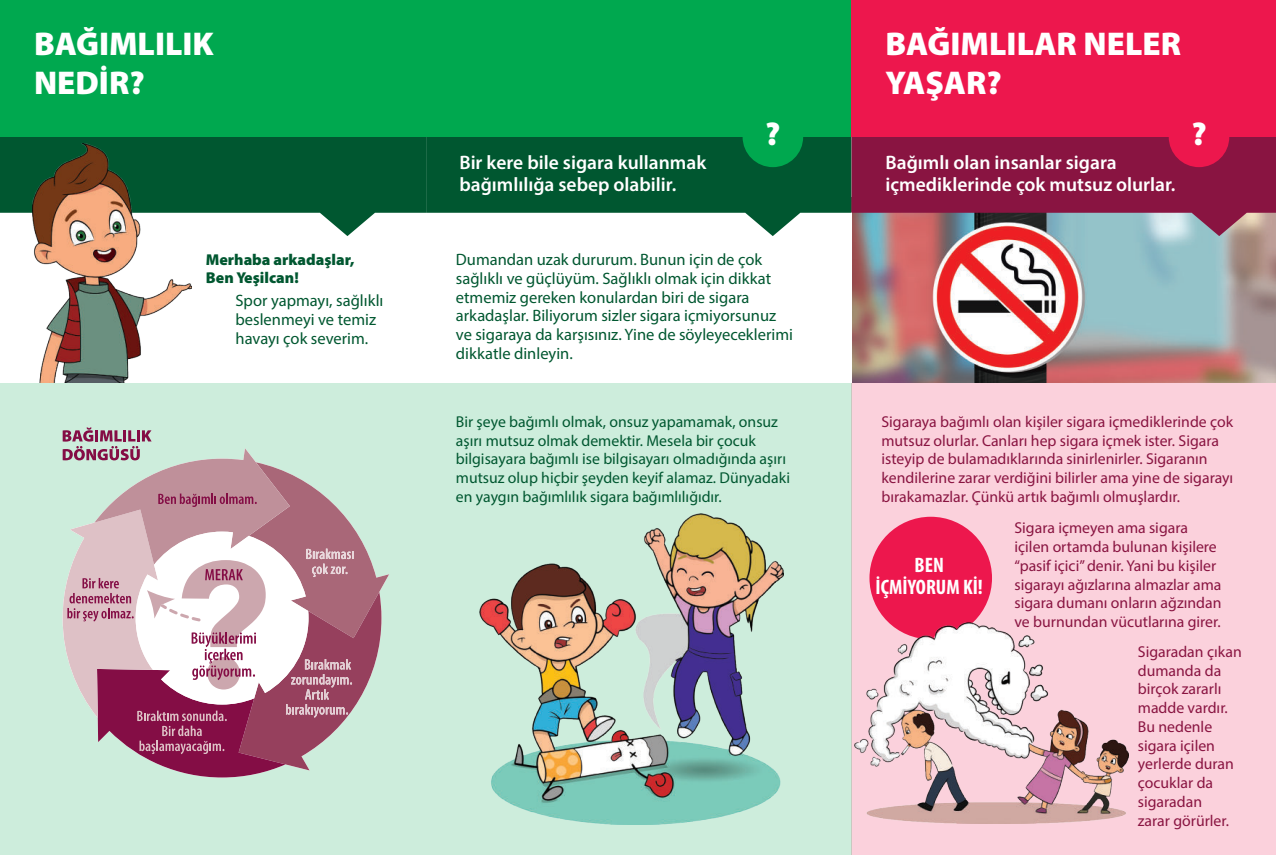
<style>
.page{position:relative;width:1276px;height:855px;background:#fff}
.page>*{position:absolute;margin:0;border:0;box-sizing:border-box;transform-origin:0 0}
.t1{font:900 33px/39.6px "Myriad Pro";color:#fff}
.t2{font:700 condensed 21px/22.5px "Myriad Pro";color:#fff;text-align:center}
.t3{font:600 19.5px/22.5px "Myriad Pro";color:#fff}
.t4{font:16.5px/18.8px "Myriad Pro";color:#005730}
.t5{font:15.75px/18.8px "Myriad Pro";color:#891441}
.t6{font:15.75px/18.8px "Myriad Pro";color:#005730}
.t7{font:900 15.75px/18.5px "Myriad Pro";color:#005730}
</style>
<div class="page">
<div style="left:851px;top:213px;width:425px;height:642px;background:#fbd1dc"></div>
<img style="left:851px;top:236px;width:425px;height:147px">
<div style="left:426px;top:213px;width:425px;height:642px;background:#cdeddc"></div>
<div style="left:0;top:213px;width:426px;height:642px;background:#cdeddc"></div>
<div style="left:0;top:213px;width:851px;height:170px;background:#fff"></div>
<svg style="left:0;top:136px;width:426px;height:100px;fill:#005730"></svg>
<div style="left:0;top:0;width:426px;height:136px;background:#00a84f"></div>
<svg style="left:426px;top:136px;width:425px;height:100px;fill:#005730"></svg>
<div style="left:426px;top:0;width:425px;height:136px;background:#00a84f"></div>
<div style="left:742px;top:107px;width:61px;height:60px;background:#00a84f;border-radius:50%"></div>
<svg style="left:851px;top:136px;width:425px;height:100px;background:#8e3155"></svg>
<div style="left:851px;top:0;width:425px;height:136px;background:#ed174d"></div>
<div style="left:1168px;top:107px;width:61px;height:60px;background:#ed174d;border-radius:50%"></div>
<div style="left:869px;top:517px;width:123px;height:122px;background:#ed174d;border-radius:50%"></div>
<svg style="left:63px;top:427px;width:326px;height:350px"></svg>
<img style="left:32px;top:143px;width:159px;height:240px">
<img style="left:479px;top:514px;width:304px;height:310px">
<img style="left:854px;top:622px;width:274px;height:201px">
<h1 class="t1" style="left:34px;top:24px;width:181px">BAĞIMLILIK<br>NEDİR?</h1>
<p class="t7" style="left:206px;top:250px;width:150px">Merhaba arkadaşlar,<br>Ben Yeşilcan!</p>
<p class="t4" style="left:235px;top:292px;width:149px">Spor yapmayı, sağlıklı beslenmeyi ve temiz havayı çok severim.</p>
<p class="t3" style="left:459px;top:153px;width:248px">Bir kere bile sigara kullanmak bağımlılığa sebep olabilir.</p>
<h1 class="t1" style="left:765px;top:115px;width:17px">?</h1>
<p class="t4" style="left:456px;top:251px;width:339px">Dumandan uzak dururum. Bunun için de çok sağlıklı ve güçlüyüm. Sağlıklı olmak için dikkat etmemiz gereken konulardan biri de sigara arkadaşlar. Biliyorum sizler sigara içmiyorsunuz ve sigaraya da karşısınız. Yine de söyleyeceklerimi dikkatle dinleyin.</p>
<h1 class="t1" style="left:885px;top:24px;width:297px">BAĞIMLILAR NELER<br>YAŞAR?</h1>
<p class="t3" style="left:885px;top:153px;width:291px">Bağımlı olan insanlar sigara içmediklerinde çok mutsuz olurlar.</p>
<h1 class="t1" style="left:1191px;top:115px;width:17px">?</h1>
<p class="t6" style="left:456px;top:413px;width:336px">Bir şeye bağımlı olmak, onsuz yapamamak, onsuz aşırı mutsuz olmak demektir. Mesela bir çocuk bilgisayara bağımlı ise bilgisayarı olmadığında aşırı mutsuz olup hiçbir şeyden keyif alamaz. Dünyadaki en yaygın bağımlılık sigara bağımlılığıdır.</p>
<p class="t5" style="left:881px;top:413px;width:353px">Sigaraya bağımlı olan kişiler sigara içmediklerinde çok mutsuz olurlar. Canları hep sigara içmek ister. Sigara isteyip de bulamadıklarında sinirlenirler. Sigaranın kendilerine zarar verdiğini bilirler ama yine de sigarayı bırakamazlar. Çünkü artık bağımlı olmuşlardır.</p>
<p class="t5" style="left:1014px;top:519px;width:208px">Sigara içmeyen ama sigara içilen ortamda bulunan kişilere “pasif içici” denir. Yani bu kişiler sigarayı ağızlarına almazlar ama sigara dumanı onların ağzından ve burnundan vücutlarına girer.</p>
<p class="t5" style="left:1138px;top:643px;width:105px">Sigaradan çıkan dumanda da birçok zararlı madde vardır.<br>Bu nedenle sigara içilen yerlerde duran çocuklar da sigaradan<br>zarar görürler.</p>
<h2 class="t2" style="left:875px;top:553px;width:109px">BEN<br>İÇMİYORUM Kİ!</h2>
</div>
